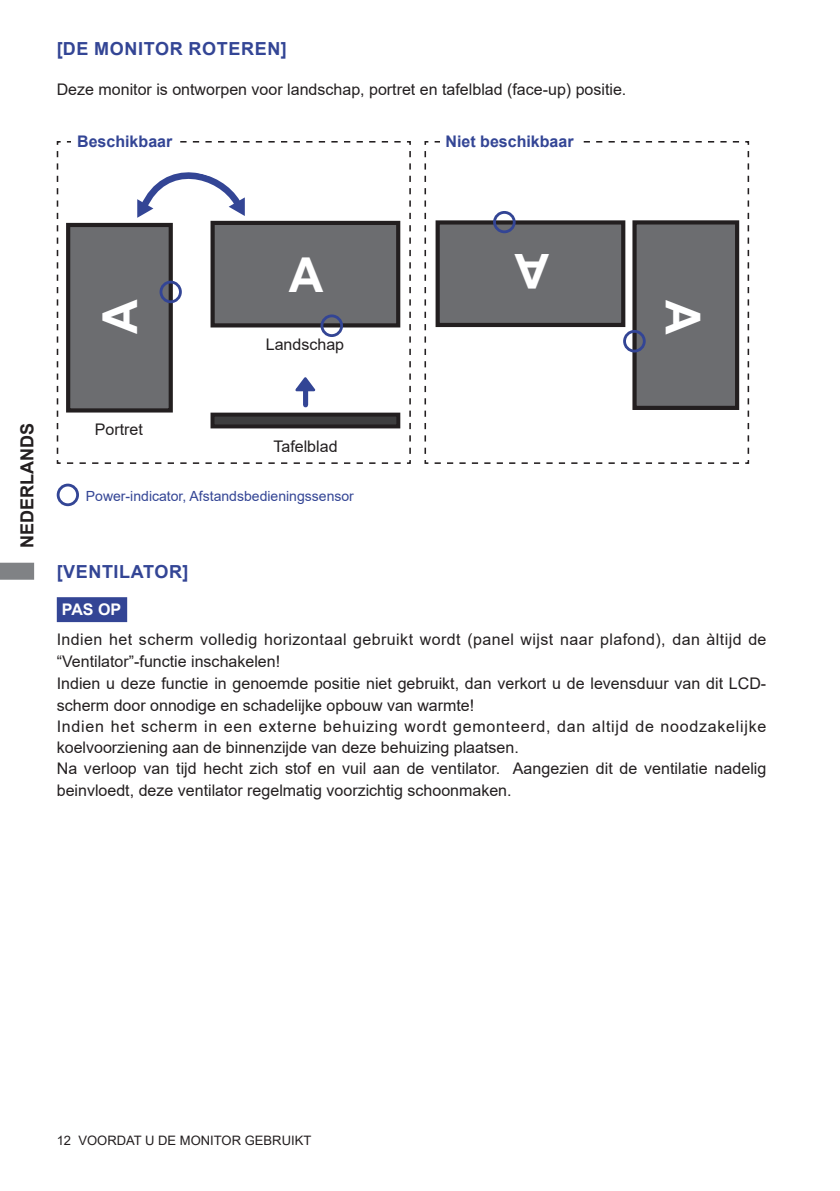
<style>
.page{position:relative;width:840px;height:1191px;background:#fff}
.page>*{position:absolute;margin:0;border:0;box-sizing:border-box;transform-origin:0 0}
.t1{font:700 48px "Arial";color:#fff}
.t2{font:700 18px "Arial";letter-spacing:.035em;color:#334595}
.t3{font:700 18px "Arial";color:#231f20}
.t4{font:16px/21.4px "Arial";color:#231f20}
.t5{font:700 16px "Arial";color:#334595}
.t6{font:700 16px "Arial";color:#fff}
.t7{font:14px "Arial";color:#334595}
.t8{font:13px "Arial";color:#231f20}
</style>
<div class="page">
<svg style="left:0;top:562px;width:34px;height:18px"></svg>
<svg style="left:424px;top:141px;width:325px;height:323px"></svg>
<div style="left:437px;top:222px;width:186px;height:103px;background:#6c6d70"></div>
<div style="left:435px;top:220px;width:190px;height:107px;border:4px solid #231f20"></div>
<div style="left:634px;top:222px;width:102px;height:186px;background:#6c6d70"></div>
<div style="left:632px;top:220px;width:106px;height:190px;border:4px solid #231f20"></div>
<div style="left:439px;top:133px;width:142px;height:38px;background:#fff"></div>
<svg style="left:56px;top:141px;width:355px;height:323px"></svg>
<div style="left:212px;top:223px;width:186px;height:102px;background:#6c6d70"></div>
<div style="left:210px;top:221px;width:190px;height:106px;border:4px solid #231f20"></div>
<div style="left:68px;top:225px;width:103px;height:185px;background:#6c6d70"></div>
<div style="left:66px;top:223px;width:107px;height:189px;border:4px solid #231f20"></div>
<div style="left:71px;top:133px;width:107px;height:30px;background:#fff"></div>
<div style="left:212px;top:414px;width:186px;height:12px;background:#3e3e3f"></div>
<div style="left:210px;top:412px;width:190px;height:16px;border:4px solid #231f20"></div>
<svg style="left:291px;top:374px;width:26px;height:19px"></svg>
<div style="left:303px;top:391px;width:5px;height:14px;background:#334595"></div>
<div style="left:622px;top:330px;width:23px;height:22px;border:3px solid #334595;border-radius:50%"></div>
<div style="left:320px;top:314px;width:23px;height:23px;border:3px solid #334595;border-radius:50%"></div>
<div style="left:159px;top:281px;width:23px;height:22px;border:3px solid #334595;border-radius:50%"></div>
<div style="left:493px;top:211px;width:22px;height:22px;border:3px solid #334595;border-radius:50%"></div>
<div style="left:57px;top:483px;width:22px;height:23px;border:3px solid #334595;border-radius:50%"></div>
<div style="left:57px;top:597px;width:70px;height:25px;background:#334595;border:2px solid #334595"></div>
<p class="t2" style="left:57px;top:36px;width:231px">[DE MONITOR ROTEREN]</p>
<p class="t4" style="left:57px;top:79px;width:571px">Deze monitor is ontworpen voor landschap, portret en tafelblad (face-up) positie.</p>
<p class="t5" style="left:77px;top:130px;width:97px">Beschikbaar</p>
<p class="t5" style="left:445px;top:130px;width:130px">Niet beschikbaar</p>
<h1 class="t1" style="left:86px;top:334px;width:36px;rotate:-90deg">A</h1>
<h1 class="t1" style="left:288px;top:241px;width:36px">A</h1>
<p class="t4" style="left:266px;top:333px;width:80px">Landschap</p>
<h1 class="t1" style="left:548px;top:304px;width:36px;rotate:-180deg">A</h1>
<h1 class="t1" style="left:716px;top:300px;width:36px;rotate:90deg">A</h1>
<p class="t3" style="left:14px;top:548px;width:126px;rotate:-90deg">NEDERLANDS</p>
<p class="t4" style="left:95px;top:418px;width:50px">Portret</p>
<p class="t4" style="left:273px;top:436px;width:66px">Tafelblad</p>
<p class="t7" style="left:86px;top:486px;width:269px">Power-indicator, Afstandsbedieningssensor</p>
<p class="t2" style="left:57px;top:559px;width:133px">[VENTILATOR]</p>
<p class="t6" style="left:62px;top:598px;width:61px">PAS OP</p>
<p class="t4" style="left:57px;top:629px;width:711px">Indien het scherm volledig horizontaal gebruikt wordt (panel wijst naar plafond), dan àltijd de “Ventilator”-functie inschakelen!<br>Indien u deze functie in genoemde positie niet gebruikt, dan verkort u de levensduur van dit LCD&shy;scherm door onnodige en schadelijke opbouw van warmte!<br>Indien het scherm in een externe behuizing wordt gemonteerd, dan altijd de noodzakelijke koelvoorziening aan de binnenzijde van deze behuizing plaatsen.<br>Na verloop van tijd hecht zich stof en vuil aan de ventilator. Aangezien dit de ventilatie nadelig beinvloedt, deze ventilator regelmatig voorzichtig schoonmaken.</p>
<p class="t8" style="left:57px;top:1131px;width:256px">12 VOORDAT U DE MONITOR GEBRUIKT</p>
</div>
